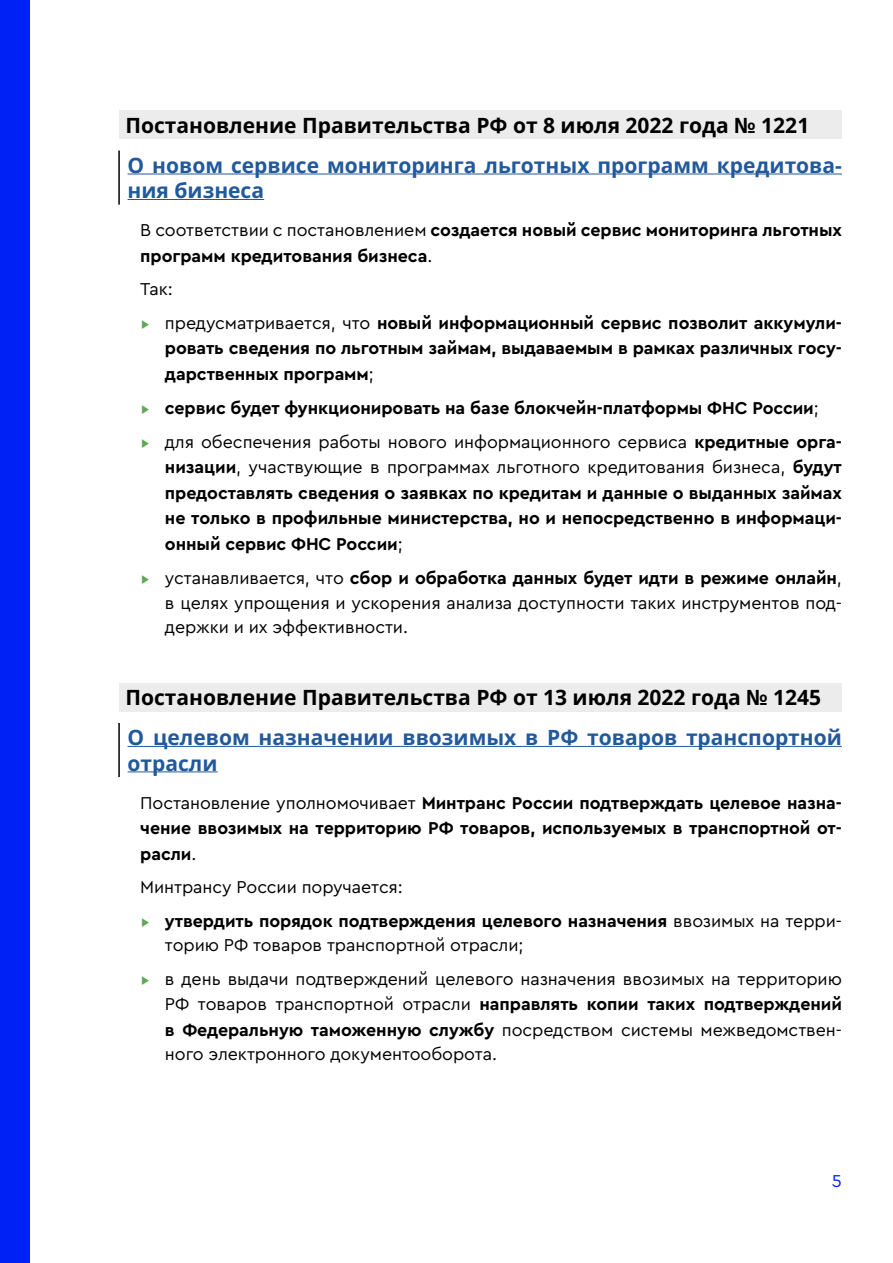
<style>
.page{position:relative;width:893px;height:1263px;background:#fff}
.page>*{position:absolute;margin:0;border:0;box-sizing:border-box;transform-origin:0 0}
.t1{font:700 21px/25.5px "Open Sans";color:#22599b}
.t2{font:700 21px "Open Sans";color:#000}
.t3{font:700 18px/25.5px "Cera Pro";letter-spacing:-.005em;color:#000}
.t4{font:18px/24.6px "Cera Pro";letter-spacing:-.005em;color:#000;text-align:justify}
.t5{font:18px "Cera Pro";color:#0021f5}
.s1{font-weight:400}
.s2{font-weight:400;color:#5fa955}
.s3{color:#5fa955}
.s4{font-weight:700}
</style>
<div class="page">
<div style="left:0;top:0;width:30px;height:1263px;background:#0021f5"></div>
<div style="left:119px;top:111px;width:723px;height:28px;background:#ececec"></div>
<hr style="left:118px;top:151px;width:2px;height:54px;background:#000">
<hr style="left:128px;top:174px;width:714px;height:1px;background:#22599b">
<hr style="left:128px;top:199px;width:136px;height:1px;background:#22599b">
<div style="left:119px;top:683px;width:723px;height:28px;background:#ececec"></div>
<hr style="left:118px;top:723px;width:2px;height:54px;background:#000">
<hr style="left:128px;top:746px;width:714px;height:1px;background:#22599b">
<hr style="left:128px;top:772px;width:90px;height:1px;background:#22599b">
<p class="t2" style="left:125px;top:111px;width:685px">Постановление Правительства РФ от 8 июля 2022 года № 1221</p>
<p class="t1" style="left:128px;top:152px;width:716px">О новом сервисе мониторинга льготных программ кредитова&shy;ния бизнеса</p>
<p class="t3" style="left:140px;top:217px;width:703px"><span class="s1">В соответствии с постановлением</span> создается новый сервис мониторинга льготных программ кредитования бизнеса<span class="s1">.</span></p>
<p class="t3" style="left:140px;top:271px;width:703px;line-height:34px"><span class="s1">Так:<br></span><span class="s2">▸</span> <span class="s1">предусматривается, что</span> новый информационный сервис позволит аккумули-</p>
<p class="t3" style="left:165px;top:335px;width:678px">ровать сведения по льготным займам, выдаваемым в рамках различных госу&shy;дарственных программ<span class="s1">;</span></p>
<p class="t3" style="left:140px;top:390px;width:703px;line-height:34px"><span class="s2">▸</span> сервис будет функционировать на базе блокчейн-платформы ФНС России<span class="s1">;<br></span><span class="s2">▸</span> <span class="s1">для обеспечения работы нового информационного сервиса</span> кредитные орга-</p>
<p class="t3" style="left:165px;top:454px;width:678px;text-align:justify">низации<span class="s1">, участвующие в программах льготного кредитования бизнеса,</span> будут предоставлять сведения о заявках по кредитам и данные о выданных займах не только в профильные министерства, но и непосредственно в информаци&shy;онный сервис ФНС России<span class="s1">;</span></p>
<p class="t4" style="left:165px;top:565px;width:678px;text-indent:-25px"><span class="s3">▸</span> устанавливается, что <span class="s4">сбор и обработка данных будет идти в режиме онлайн</span>, в целях упрощения и ускорения анализа доступности таких инструментов под&shy;держки и их эффективности.</p>
<p class="t2" style="left:125px;top:683px;width:697px">Постановление Правительства РФ от 13 июля 2022 года № 1245</p>
<p class="t1" style="left:128px;top:724px;width:716px">О целевом назначении ввозимых в РФ товаров транспортной отрасли</p>
<p class="t3" style="left:140px;top:789px;width:703px;text-align:justify"><span class="s1">Постановление уполномочивает</span> Минтранс России подтверждать целевое назна&shy;чение ввозимых на территорию РФ товаров, используемых в транспортной от&shy;расли<span class="s1">.</span></p>
<p class="t3" style="left:140px;top:869px;width:703px;line-height:34px"><span class="s1">Минтрансу России поручается:<br></span><span class="s2">▸</span> утвердить порядок подтверждения целевого назначения <span class="s1">ввозимых на терри-</span></p>
<p class="t4" style="left:140px;top:928px;width:703px;line-height:33.2px;text-indent:25px">торию РФ товаров транспортной отрасли;<br><span class="s3">▸</span> в день выдачи подтверждений целевого назначения ввозимых на территорию</p>
<p class="t4" style="left:165px;top:991px;width:678px;line-height:25px">РФ товаров транспортной отрасли <span class="s4">направлять копии таких подтверждений в Федеральную таможенную службу</span> посредством системы межведомствен&shy;ного электронного документооборота.</p>
<p class="t5" style="left:832px;top:1169px;width:11px">5</p>
</div>
